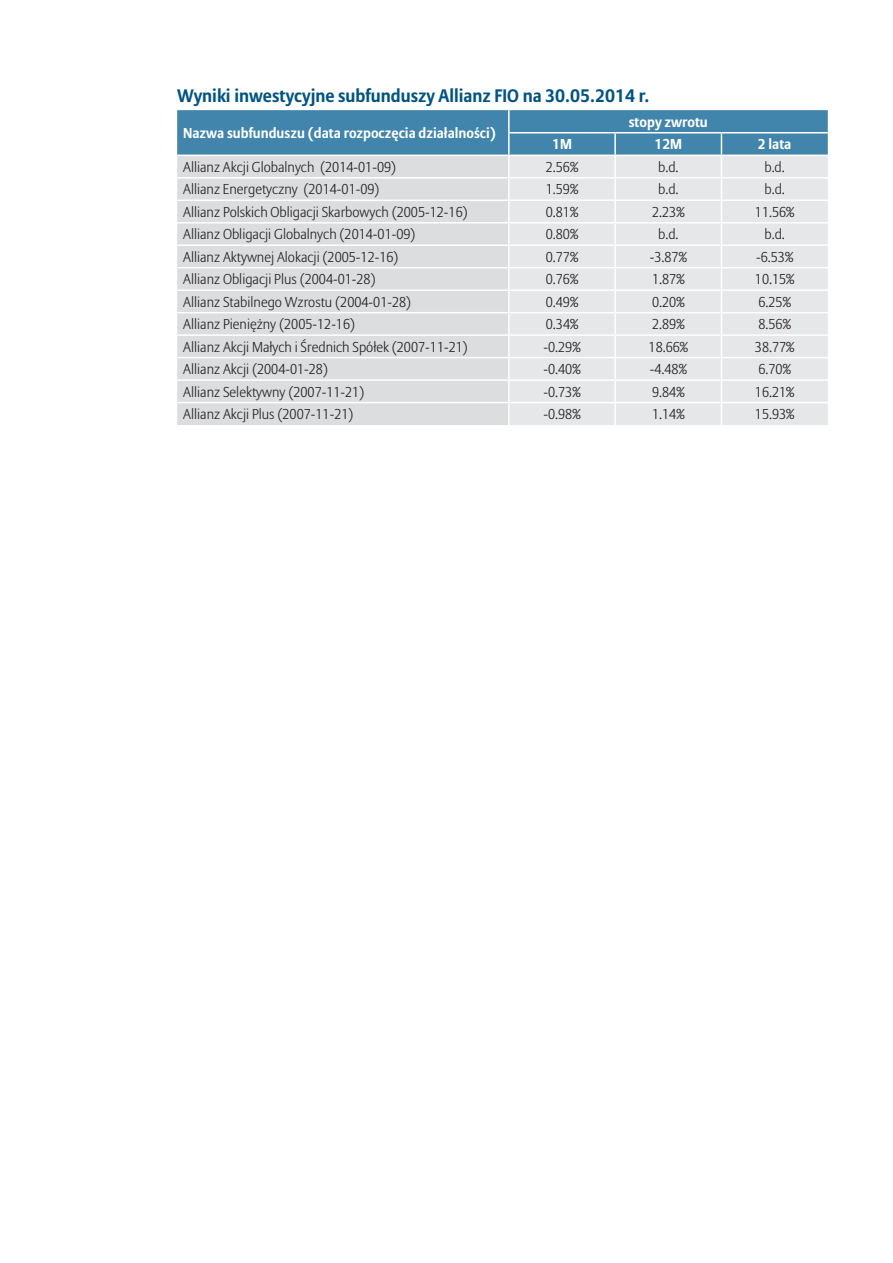
<style>
.page{position:relative;width:893px;height:1263px;background:#fff}
.page>*{position:absolute;margin:0;border:0;box-sizing:border-box;transform-origin:0 0}
.t1{font:700 18px "Allianz Sans CE";color:#005480}
.t2{font:300 14.25px "Allianz Sans CE";color:#231f20}
.t3{font:700 14.25px "Allianz Sans CE";color:#fff}
</style>
<div class="page">
<svg style="left:177px;top:110px;width:651px;height:315px;background:#ccd6dd"></svg>
<hr style="left:177px;top:357px;width:332px;height:1px;background:#fff">
<hr style="left:509px;top:357px;width:106px;height:1px;background:#fff">
<hr style="left:615px;top:357px;width:106px;height:1px;background:#fff">
<hr style="left:721px;top:357px;width:107px;height:1px;background:#fff">
<hr style="left:177px;top:379px;width:332px;height:2px;background:#fff">
<hr style="left:509px;top:379px;width:106px;height:2px;background:#fff">
<hr style="left:615px;top:379px;width:106px;height:2px;background:#fff">
<hr style="left:721px;top:379px;width:107px;height:2px;background:#fff">
<hr style="left:177px;top:402px;width:332px;height:1px;background:#fff">
<hr style="left:509px;top:402px;width:106px;height:1px;background:#fff">
<hr style="left:615px;top:402px;width:106px;height:1px;background:#fff">
<hr style="left:721px;top:402px;width:107px;height:1px;background:#fff">
<p class="t1" style="left:177px;top:84px;width:474px">Wyniki inwestycyjne subfunduszy Allianz FIO na 30.05.2014 r.</p>
<p class="t3" style="left:183px;top:124px;width:314px">Nazwa subfunduszu (data rozpoczęcia działalności)</p>
<p class="t3" style="left:629px;top:113px;width:81px">stopy zwrotu</p>
<p class="t3" style="left:552px;top:135px;width:21px">1M</p>
<p class="t3" style="left:654px;top:135px;width:29px">12M</p>
<p class="t3" style="left:758px;top:135px;width:35px">2 lata</p>
<p class="t2" style="left:183px;top:158px;width:214px">Allianz Akcji Globalnych (2014-01-09)</p>
<p class="t2" style="left:546px;top:158px;width:34px">2.56%</p>
<p class="t2" style="left:658px;top:158px;width:22px">b.d.</p>
<p class="t2" style="left:764px;top:158px;width:22px">b.d.</p>
<p class="t2" style="left:183px;top:181px;width:198px">Allianz Energetyczny (2014-01-09)</p>
<p class="t2" style="left:546px;top:181px;width:34px">1.59%</p>
<p class="t2" style="left:658px;top:181px;width:22px">b.d.</p>
<p class="t2" style="left:764px;top:181px;width:22px">b.d.</p>
<p class="t2" style="left:183px;top:203px;width:286px">Allianz Polskich Obligacji Skarbowych (2005-12-16)</p>
<p class="t2" style="left:546px;top:203px;width:34px">0.81%</p>
<p class="t2" style="left:652px;top:203px;width:34px">2.23%</p>
<p class="t2" style="left:755px;top:203px;width:41px">11.56%</p>
<p class="t2" style="left:183px;top:226px;width:234px">Allianz Obligacji Globalnych (2014-01-09)</p>
<p class="t2" style="left:546px;top:226px;width:34px">0.80%</p>
<p class="t2" style="left:658px;top:226px;width:22px">b.d.</p>
<p class="t2" style="left:764px;top:226px;width:22px">b.d.</p>
<p class="t2" style="left:183px;top:248px;width:217px">Allianz Aktywnej Alokacji (2005-12-16)</p>
<p class="t2" style="left:546px;top:248px;width:34px">0.77%</p>
<p class="t2" style="left:650px;top:248px;width:39px">-3.87%</p>
<p class="t2" style="left:756px;top:248px;width:39px">-6.53%</p>
<p class="t2" style="left:183px;top:271px;width:194px">Allianz Obligacji Plus (2004-01-28)</p>
<p class="t2" style="left:546px;top:271px;width:34px">0.76%</p>
<p class="t2" style="left:652px;top:271px;width:34px">1.87%</p>
<p class="t2" style="left:755px;top:271px;width:41px">10.15%</p>
<p class="t2" style="left:183px;top:293px;width:229px">Allianz Stabilnego Wzrostu (2004-01-28)</p>
<p class="t2" style="left:546px;top:293px;width:34px">0.49%</p>
<p class="t2" style="left:652px;top:293px;width:34px">0.20%</p>
<p class="t2" style="left:758px;top:293px;width:34px">6.25%</p>
<p class="t2" style="left:183px;top:316px;width:173px">Allianz Pieniężny (2005-12-16)</p>
<p class="t2" style="left:546px;top:316px;width:34px">0.34%</p>
<p class="t2" style="left:652px;top:316px;width:34px">2.89%</p>
<p class="t2" style="left:758px;top:316px;width:34px">8.56%</p>
<p class="t2" style="left:183px;top:338px;width:286px">Allianz Akcji Małych i Średnich Spółek (2007-11-21)</p>
<p class="t2" style="left:544px;top:338px;width:39px">-0.29%</p>
<p class="t2" style="left:649px;top:338px;width:41px">18.66%</p>
<p class="t2" style="left:755px;top:338px;width:41px">38.77%</p>
<p class="t2" style="left:183px;top:361px;width:146px">Allianz Akcji (2004-01-28)</p>
<p class="t2" style="left:544px;top:361px;width:39px">-0.40%</p>
<p class="t2" style="left:650px;top:361px;width:39px">-4.48%</p>
<p class="t2" style="left:758px;top:361px;width:34px">6.70%</p>
<p class="t2" style="left:183px;top:383px;width:183px">Allianz Selektywny (2007-11-21)</p>
<p class="t2" style="left:544px;top:383px;width:39px">-0.73%</p>
<p class="t2" style="left:652px;top:383px;width:34px">9.84%</p>
<p class="t2" style="left:755px;top:383px;width:41px">16.21%</p>
<p class="t2" style="left:183px;top:405px;width:172px">Allianz Akcji Plus (2007-11-21)</p>
<p class="t2" style="left:544px;top:405px;width:39px">-0.98%</p>
<p class="t2" style="left:652px;top:405px;width:34px">1.14%</p>
<p class="t2" style="left:755px;top:405px;width:41px">15.93%</p>
</div>
